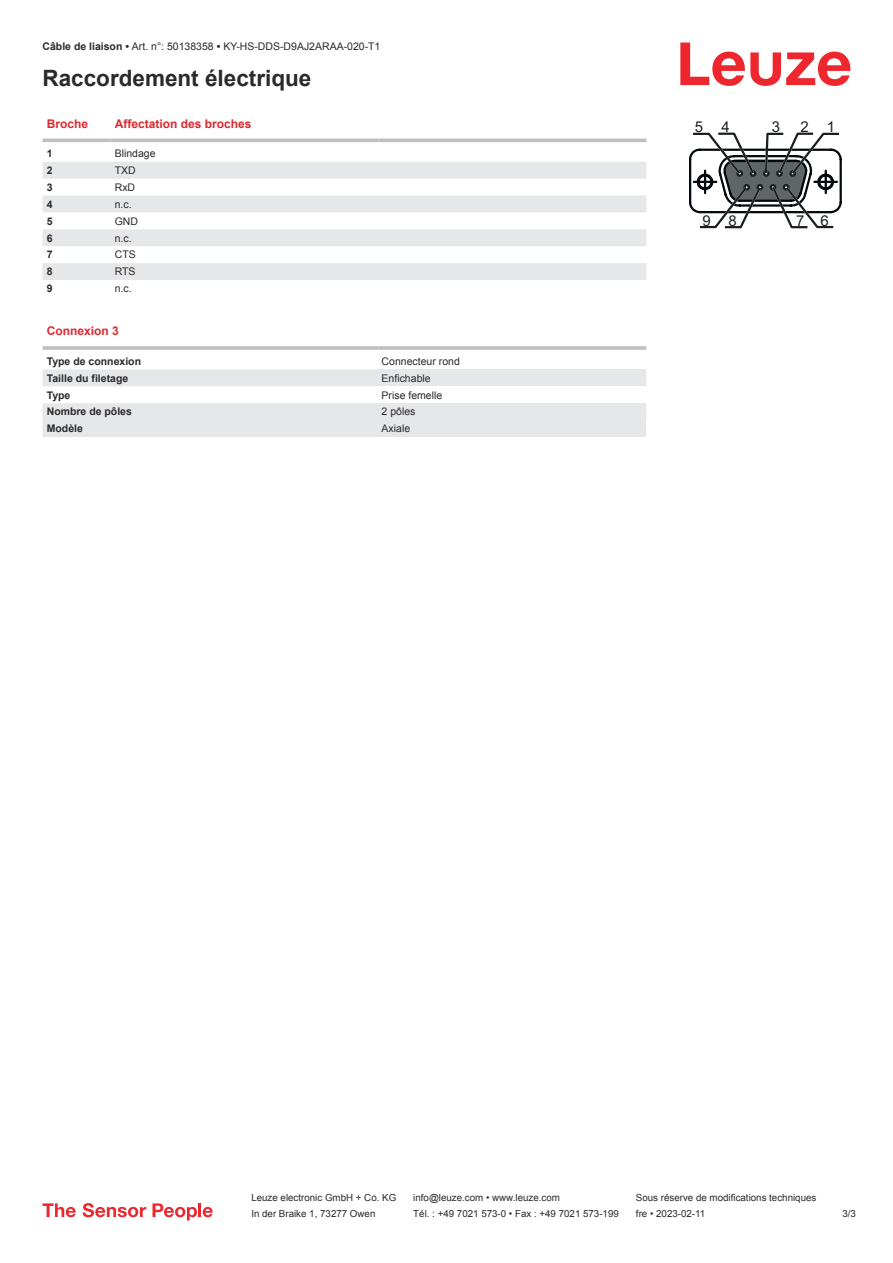
<style>
.page{position:relative;width:893px;height:1263px;background:#fff}
.page>*{position:absolute;margin:0;border:0;box-sizing:border-box;transform-origin:0 0}
.t1{font:700 22.5px "Arial";color:#2b292a}
.t2{font:15px "Arial";color:#1a1e20}
.t3{font:700 12px "Arial";color:#db2a30}
.t4{font:10.5px "Arial";color:#2b292a}
.t5{font:700 10.5px "Arial";color:#2b292a}
.t6{font:9.75px "Arial";color:#2b292a}
.s1{font-weight:700}
</style>
<div class="page">
<svg style="left:680px;top:43px;width:170px;height:43px"></svg>
<svg style="left:43px;top:138px;width:603px;height:1px"></svg>
<svg style="left:43px;top:162px;width:603px;height:118px;fill:#e6e7e9"></svg>
<hr style="left:43px;top:139px;width:68px;height:3px;background:#bdbfc1">
<hr style="left:111px;top:139px;width:267px;height:3px;background:#bdbfc1">
<hr style="left:378px;top:139px;width:268px;height:3px;background:#bdbfc1">
<svg style="left:43px;top:369px;width:335px;height:68px"></svg>
<hr style="left:43px;top:346px;width:335px;height:4px;background:#c3c5c7">
<svg style="left:378px;top:346px;width:268px;height:4px"></svg>
<div style="left:378px;top:369px;width:268px;height:17px;background:#e6e7e9"></div>
<div style="left:378px;top:403px;width:268px;height:17px;background:#e6e7e9"></div>
<div style="left:378px;top:420px;width:268px;height:17px;background:#e6e7e9"></div>
<svg style="left:689px;top:132px;width:153px;height:97px"></svg>
<svg style="left:43px;top:1203px;width:33px;height:14px"></svg>
<svg style="left:83px;top:1203px;width:63px;height:14px"></svg>
<svg style="left:153px;top:1203px;width:44px;height:17px"></svg>
<hr style="left:198px;top:1203px;width:3px;height:14px;background:#ed272d">
<svg style="left:203px;top:1207px;width:10px;height:10px"></svg>
<p class="t4" style="left:43px;top:43px;width:339px"><span class="s1">Câble de liaison •</span> Art. n°: 50138358 <span class="s1">•</span> KY-HS-DDS-D9AJ2ARAA-020-T1</p>
<h1 class="t1" style="left:43px;top:70px;width:270px">Raccordement électrique</h1>
<p class="t3" style="left:47px;top:119px;width:43px">Broche</p>
<p class="t3" style="left:115px;top:119px;width:138px">Affectation des broches</p>
<p class="t5" style="left:47px;top:149px;width:7px">1</p>
<p class="t4" style="left:115px;top:149px;width:42px">Blindage</p>
<p class="t5" style="left:47px;top:166px;width:7px">2</p>
<p class="t4" style="left:115px;top:166px;width:22px">TXD</p>
<p class="t5" style="left:47px;top:183px;width:7px">3</p>
<p class="t4" style="left:115px;top:183px;width:22px">RxD</p>
<p class="t5" style="left:47px;top:200px;width:7px">4</p>
<p class="t4" style="left:115px;top:200px;width:18px">n.c.</p>
<p class="t5" style="left:47px;top:217px;width:7px">5</p>
<p class="t4" style="left:115px;top:217px;width:25px">GND</p>
<p class="t5" style="left:47px;top:234px;width:7px">6</p>
<p class="t4" style="left:115px;top:234px;width:18px">n.c.</p>
<p class="t5" style="left:47px;top:251px;width:7px">7</p>
<p class="t4" style="left:115px;top:251px;width:22px">CTS</p>
<p class="t5" style="left:47px;top:268px;width:7px">8</p>
<p class="t4" style="left:115px;top:268px;width:22px">RTS</p>
<p class="t5" style="left:47px;top:285px;width:7px">9</p>
<p class="t4" style="left:115px;top:285px;width:18px">n.c.</p>
<p class="t3" style="left:47px;top:327px;width:74px">Connexion 3</p>
<p class="t5" style="left:47px;top:357px;width:96px">Type de connexion</p>
<p class="t4" style="left:382px;top:357px;width:80px">Connecteur rond</p>
<p class="t5" style="left:47px;top:374px;width:83px">Taille du filetage</p>
<p class="t4" style="left:382px;top:374px;width:51px">Enfichable</p>
<p class="t5" style="left:47px;top:391px;width:25px">Type</p>
<p class="t4" style="left:382px;top:391px;width:62px">Prise femelle</p>
<p class="t5" style="left:47px;top:408px;width:87px">Nombre de pôles</p>
<p class="t4" style="left:382px;top:408px;width:35px">2 pôles</p>
<p class="t5" style="left:47px;top:425px;width:38px">Modèle</p>
<p class="t4" style="left:382px;top:425px;width:30px">Axiale</p>
<h2 class="t2" style="left:695px;top:118px;width:36px">5 4</h2>
<h2 class="t2" style="left:772px;top:118px;width:10px">3</h2>
<h2 class="t2" style="left:801px;top:118px;width:36px">2 1</h2>
<h2 class="t2" style="left:702px;top:212px;width:36px">9 8</h2>
<h2 class="t2" style="left:796px;top:212px;width:34px">7 6</h2>
<p class="t6" style="left:251px;top:1194px;width:146px">Leuze electronic GmbH + Co. KG</p>
<p class="t6" style="left:413px;top:1194px;width:148px">info@leuze.com • www.leuze.com</p>
<p class="t6" style="left:636px;top:1194px;width:182px">Sous réserve de modifications techniques</p>
<p class="t6" style="left:251px;top:1210px;width:126px">In der Braike 1, 73277 Owen</p>
<p class="t6" style="left:413px;top:1210px;width:207px">Tél. : +49 7021 573-0 • Fax : +49 7021 573-199</p>
<p class="t6" style="left:636px;top:1210px;width:71px">fre • 2023-02-11</p>
<p class="t6" style="left:842px;top:1210px;width:15px">3 /3</p>
</div>
